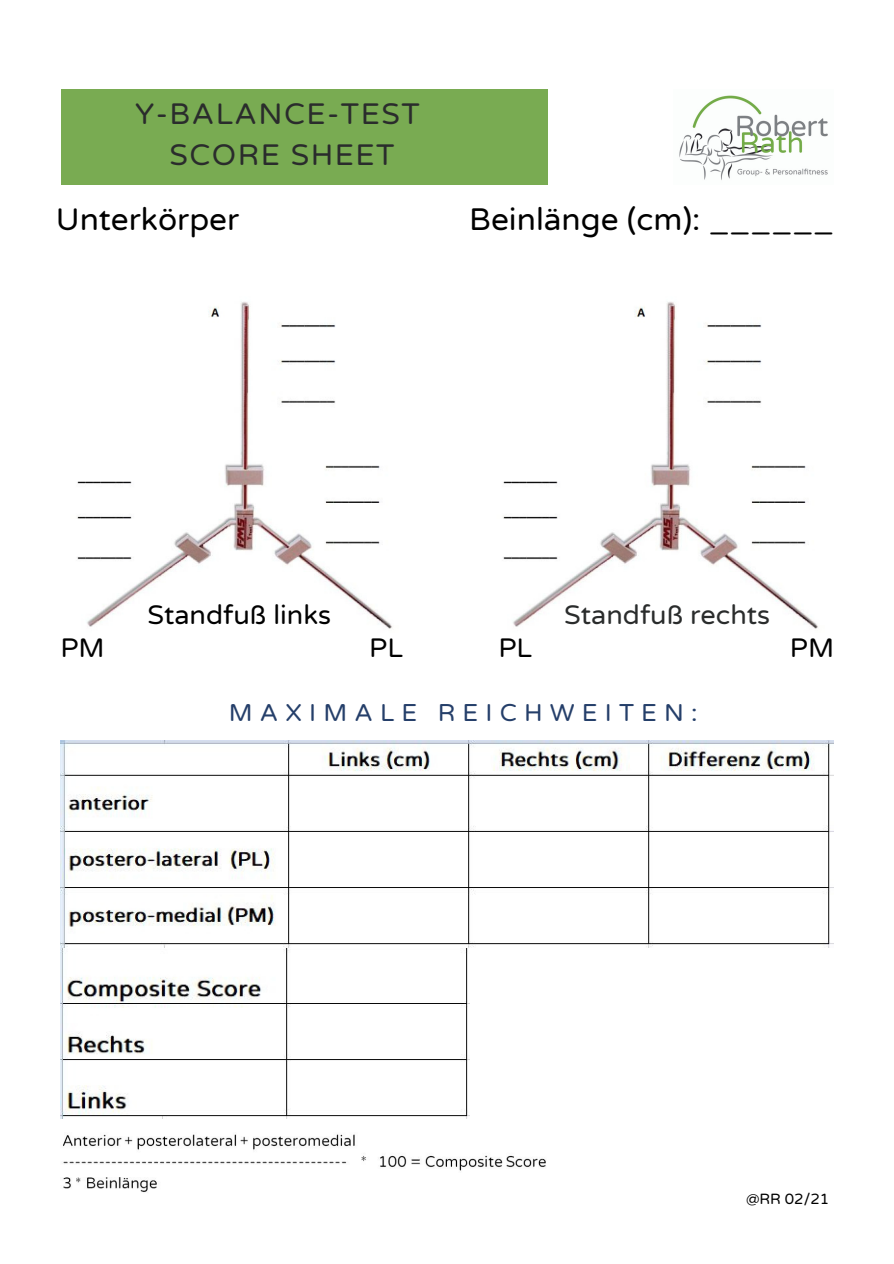
<style>
.page{position:relative;width:894px;height:1264px;background:#fff}
.page>*{position:absolute;margin:0;border:0;box-sizing:border-box;transform-origin:0 0}
.t1{font:31.5px "Varela Round";color:#000}
.t2{font:30px "Varela Round";letter-spacing:.05em;color:#2a2c2c}
.t3{font:27px "Varela Round";color:#000}
.t4{font:27px "Varela Round";color:#2a2c2c}
.t5{font:24.75px "Varela Round";letter-spacing:.29em;color:#253f6a}
.t6{font:15px "Varela Round";color:#000}
</style>
<div class="page">
<div style="left:61px;top:89px;width:486px;height:95px;background:#79ab52"></div>
<img style="left:679px;top:95px;width:149px;height:85px">
<img style="left:77px;top:302px;width:315px;height:327px">
<img style="left:503px;top:302px;width:315px;height:327px">
<img style="left:61px;top:947px;width:408px;height:171px">
<img style="left:60px;top:740px;width:773px;height:207px">
<img style="left:63px;top:1134px;width:483px;height:59px">
<p class="t2" style="left:135px;top:96px;width:286px">Y-BALANCE-TEST</p>
<p class="t2" style="left:169px;top:138px;width:226px">SCORE SHEET</p>
<p class="t1" style="left:56px;top:201px;width:185px">Unterkörper</p>
<p class="t1" style="left:469px;top:201px;width:366px">Beinlänge (cm): ______</p>
<p class="t3" style="left:147px;top:599px;width:185px">Standfuß links</p>
<p class="t4" style="left:564px;top:599px;width:207px">Standfuß rechts</p>
<p class="t3" style="left:60px;top:631px;width:46px">PM</p>
<p class="t3" style="left:369px;top:631px;width:35px">PL</p>
<p class="t3" style="left:498px;top:631px;width:35px">PL</p>
<p class="t3" style="left:789px;top:631px;width:46px">PM</p>
<p class="t5" style="left:229px;top:698px;width:470px">MAXIMALE REICHWEITEN:</p>
<p class="t6" style="left:745px;top:1190px;width:85px">@RR 02/21</p>
</div>
